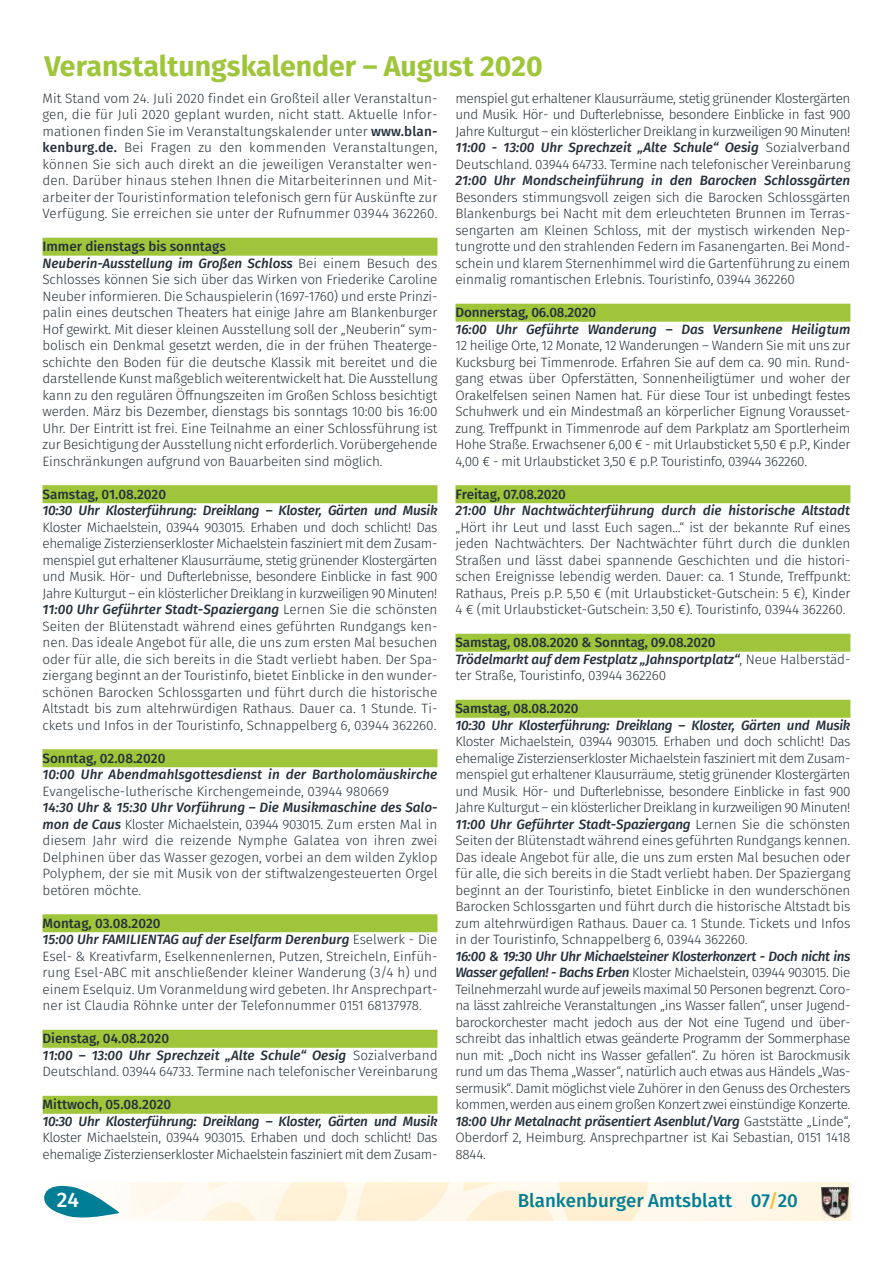
<style>
.page{position:relative;width:893px;height:1263px;background:#fff}
.page>*{position:absolute;margin:0;border:0;box-sizing:border-box;transform-origin:0 0}
.t1{font:700 28.5px "Fira Sans";color:#9fc63b}
.t2{font:500 21px "Fira Sans";color:#fff}
.t3{font:500 18.75px "Fira Sans";color:#007e96}
.t4{font:300 13.5px/16.5px "Fira Sans";letter-spacing:-.01em;color:#25303b;text-align:justify}
.t5{font:italic 500 13.5px "Fira Sans";letter-spacing:-.005em;color:#25303b}
.t6{font:300 13.5px/16.5px "Fira Sans";letter-spacing:-.03em;color:#25303b}
.t7{font:500 13.5px "Fira Sans";letter-spacing:-.01em;color:#25303b}
.s1{font-weight:500}
.s2{font-weight:500;font-style:italic}
.s3{color:#fcbf2c}
</style>
<div class="page">
<img style="left:129px;top:1182px;width:721px;height:38px">
<svg style="left:44px;top:1185px;width:76px;height:33px"></svg>
<img style="left:821px;top:1187px;width:27px;height:30px">
<div style="left:43px;top:238px;width:394px;height:18px;background:#9fc63b"></div>
<div style="left:43px;top:485px;width:394px;height:18px;background:#9fc63b"></div>
<div style="left:43px;top:749px;width:394px;height:18px;background:#9fc63b"></div>
<div style="left:43px;top:914px;width:394px;height:18px;background:#9fc63b"></div>
<div style="left:43px;top:1030px;width:394px;height:18px;background:#9fc63b"></div>
<div style="left:43px;top:1096px;width:394px;height:18px;background:#9fc63b"></div>
<div style="left:455px;top:304px;width:395px;height:18px;background:#9fc63b"></div>
<div style="left:455px;top:485px;width:395px;height:18px;background:#9fc63b"></div>
<div style="left:455px;top:634px;width:395px;height:18px;background:#9fc63b"></div>
<div style="left:455px;top:700px;width:395px;height:18px;background:#9fc63b"></div>
<h1 class="t1" style="left:45px;top:46px;width:500px">Veranstaltungskalender – August 2020</h1>
<p class="t4" style="left:43px;top:91px;width:397px">Mit Stand vom 24. Juli 2020 findet ein Großteil aller Veranstaltun&shy;gen, die für Juli 2020 geplant wurden, nicht statt. Aktuelle Infor&shy;mationen finden Sie im Veranstaltungskalender unter <span class="s1">www.blan&shy;kenburg.de.</span> Bei Fragen zu den kommenden Veranstaltungen, können Sie sich auch direkt an die jeweiligen Veranstalter wen&shy;den. Darüber hinaus stehen Ihnen die Mitarbeiterinnen und Mit&shy;arbeiter der Touristinformation telefonisch gern für Auskünfte zur Verfügung. Sie erreichen sie unter der Rufnummer 03944 362260.</p>
<p class="t4" style="left:43px;top:239px;width:397px;text-align:left"><span class="s1">Immer dienstags bis sonntags<br></span><span class="s2">Neuberin-Ausstellung im Großen Schloss</span> Bei einem Besuch des Schlosses kö nnen Sie sich ü ber das Wirken von Friederike Caroline Neuber informieren. Die Schauspielerin (1697-1760) und erste Prinzi&shy;palin eines deutschen Theaters hat einige Jahre am Blankenburger Hof gewirkt. Mit dieser kleinen Ausstellung soll der „Neuberin“ sym&shy;bolisch ein Denkmal gesetzt werden, die in der frü hen Theaterge&shy;schichte den Boden fü r die deutsche Klassik mit bereitet und die darstellende Kunst maßgeblich weiterentwickelt hat. Die Ausstellung kann zu den regulären Öffnungszeiten im Großen Schloss besichtigt werden. März bis Dezember, dienstags bis sonntags 10:00 bis 16:00<br>Uhr. Der Eintritt ist frei. Eine Teilnahme an einer Schlossführung ist zur Besichtigung der Ausstellung nicht erforderlich. Vorübergehende Einschränkungen aufgrund von Bauarbeiten sind möglich.</p>
<p class="t7" style="left:43px;top:484px;width:125px">Samstag, 01.08.2020</p>
<p class="t5" style="left:43px;top:501px;width:396px">10:30 Uhr Klosterführung: Dreiklang – Kloster, Gärten und Musik</p>
<p class="t4" style="left:43px;top:520px;width:396px">Kloster Michaelstein, 03944 903015. Erhaben und doch schlicht! Das ehemalige Zisterzienserkloster Michaelstein fasziniert mit dem Zusam&shy;menspiel gut erhaltener Klausurräume, stetig grünender Klostergärten und Musik. Hör- und Dufterlebnisse, besondere Einblicke in fast 900<br>Jahre Kulturgut – ein klösterlicher Dreiklang in kurzweiligen 90 Minuten!<br><span class="s2">11:00 Uhr Geführter Stadt-Spaziergang</span> Lernen Sie die schönsten Seiten der Blütenstadt während eines geführten Rundgangs ken&shy;nen. Das ideale Angebot für alle, die uns zum ersten Mal besuchen oder für alle, die sich bereits in die Stadt verliebt haben. Der Spa&shy;ziergang beginnt an der Touristinfo, bietet Einblicke in den wunder&shy;schönen Barocken Schlossgarten und führt durch die historische Altstadt bis zum altehrwürdigen Rathaus. Dauer ca. 1 Stunde. Ti&shy;ckets und Infos in der Touristinfo, Schnappelberg 6, 03944 362260.</p>
<p class="t7" style="left:43px;top:748px;width:124px">Sonntag, 02.08.2020</p>
<p class="t5" style="left:43px;top:765px;width:396px">10:00 Uhr Abendmahlsgottesdienst in der Bartholomäuskirche</p>
<p class="t4" style="left:43px;top:784px;width:348px">Evangelische-lutherische Kirchengemeinde, 03944 980669</p>
<p class="t4" style="left:43px;top:800px;width:396px"><span class="s2">14:30 Uhr &amp; 15:30 Uhr Vorführung – Die Musikmaschine des Salo&shy;mon de Caus</span> Kloster Michaelstein, 03944 903015. Zum ersten Mal in diesem Jahr wird die reizende Nymphe Galatea von ihren zwei Delphinen über das Wasser gezogen, vorbei an dem wilden Zyklop Polyphem, der sie mit Musik von der stiftwalzengesteuerten Orgel betören möchte.</p>
<p class="t4" style="left:43px;top:916px;width:396px;text-align:left"><span class="s1">Montag, 03.08.2020<br></span><span class="s2">15:00 Uhr FAMILIENTAG auf der Eselfarm Derenburg</span> Eselwerk - Die Esel- &amp; Kreativfarm, Eselkennenlernen, Putzen, Streicheln, Einfüh&shy;rung Esel-ABC mit anschließender kleiner Wanderung (3/4 h) und einem Eselquiz. Um Voranmeldung wird gebeten. Ihr Ansprechpart&shy;ner ist Claudia Röhnke unter der Telefonnummer 0151 68137978.</p>
<p class="t4" style="left:43px;top:1031px;width:397px;text-align:left"><span class="s1">Dienstag, 04.08.2020<br></span><span class="s2">11:00 – 13:00 Uhr Sprechzeit „Alte Schule“ Oesig</span> Sozialverband<br>Deutschland. 03944 64733. Termine nach telefonischer Vereinbarung</p>
<p class="t7" style="left:43px;top:1095px;width:130px">Mittwoch, 05.08.2020</p>
<p class="t5" style="left:43px;top:1111px;width:396px">10:30 Uhr Klosterführung: Dreiklang – Kloster, Gärten und Musik</p>
<p class="t6" style="left:43px;top:1130px;width:396px">Kloster Michaelstein, 03944 903015. Erhaben und doch schlicht! Das ehemalige Zisterzienserkloster Michaelstein fasziniert mit dem Zusam-</p>
<p class="t4" style="left:455px;top:91px;width:396px">menspiel gut erhaltener Klausurräume, stetig grünender Klostergärten und Musik. Hör- und Dufterlebnisse, besondere Einblicke in fast 900<br>Jahre Kulturgut – ein klösterlicher Dreiklang in kurzweiligen 90 Minuten!<br><span class="s2">11:00 - 13:00 Uhr Sprechzeit „Alte Schule“ Oesig</span> Sozialverband Deutschland. 03944 64733. Termine nach telefonischer Vereinbarung</p>
<p class="t5" style="left:455px;top:171px;width:396px">21:00 Uhr Mondscheinführung in den Barocken Schlossgärten</p>
<p class="t4" style="left:455px;top:190px;width:396px">Besonders stimmungsvoll zeigen sich die Barocken Schlossgärten Blankenburgs bei Nacht mit dem erleuchteten Brunnen im Terras&shy;sengarten am Kleinen Schloss, mit der mystisch wirkenden Nep&shy;tungrotte und den strahlenden Federn im Fasanengarten. Bei Mond&shy;schein und klarem Sternenhimmel wird die Gartenführung zu einem einmalig romantischen Erlebnis. Touristinfo, 03944 362260</p>
<p class="t7" style="left:455px;top:303px;width:142px">Donnerstag, 06.08.2020</p>
<p class="t5" style="left:455px;top:319px;width:396px">16:00 Uhr Geführte Wanderung – Das Versunkene Heiligtum</p>
<p class="t4" style="left:455px;top:338px;width:397px">12 heilige Orte, 12 Monate, 12 Wanderungen – Wandern Sie mit uns zur Kucksburg bei Timmenrode. Erfahren Sie auf dem ca. 90 min. Rund&shy;gang etwas über Opferstätten, Sonnenheiligtümer und woher der Orakelfelsen seinen Namen hat. Für diese Tour ist unbedingt festes Schuhwerk und ein Mindestmaß an körperlicher Eignung Vorausset&shy;zung. Treffpunkt in Timmenrode auf dem Parkplatz am Sportlerheim Hohe Straße. Erwachsener 6,00 € - mit Urlaubsticket 5,50 € p.P., Kinder 4,00 € - mit Urlaubsticket 3,50 € p.P. Touristinfo, 03944 362260.</p>
<p class="t7" style="left:455px;top:484px;width:112px">Freitag, 07.08.2020</p>
<p class="t5" style="left:455px;top:501px;width:396px">21:00 Uhr Nachtwächterführung durch die historische Altstadt</p>
<p class="t4" style="left:455px;top:520px;width:396px">„Hört ihr Leut und lasst Euch sagen...“ ist der bekannte Ruf eines jeden Nachtwächters. Der Nachtwächter führt durch die dunklen Straßen und lässt dabei spannende Geschichten und die histori&shy;schen Ereignisse lebendig werden. Dauer: ca. 1 Stunde, Treffpunkt:<br>Rathaus, Preis p.P. 5,50 € (mit Urlaubsticket-Gutschein: 5 €), Kinder 4 € (mit Urlaubsticket-Gutschein: 3,50 €). Touristinfo, 03944 362260.</p>
<p class="t4" style="left:455px;top:635px;width:396px;text-align:left"><span class="s1">Samstag, 08.08.2020 &amp; Sonntag, 09.08.2020<br></span><span class="s2">Trödelmarkt auf dem Festplatz „Jahnsportplatz“</span>, Neue Halberstäd&shy;ter Straße, Touristinfo, 03944 362260</p>
<p class="t7" style="left:455px;top:699px;width:124px">Samstag, 08.08.2020</p>
<p class="t5" style="left:455px;top:715px;width:396px">10:30 Uhr Klosterführung: Dreiklang – Kloster, Gärten und Musik</p>
<p class="t4" style="left:455px;top:734px;width:396px">Kloster Michaelstein, 03944 903015. Erhaben und doch schlicht! Das ehemalige Zisterzienserkloster Michaelstein fasziniert mit dem Zusam&shy;menspiel gut erhaltener Klausurräume, stetig grünender Klostergärten und Musik. Hör- und Dufterlebnisse, besondere Einblicke in fast 900<br>Jahre Kulturgut – ein klösterlicher Dreiklang in kurzweiligen 90 Minuten!<br><span class="s2">11:00 Uhr Geführter Stadt-Spaziergang</span> Lernen Sie die schönsten Seiten der Blütenstadt während eines geführten Rundgangs kennen.<br>Das ideale Angebot für alle, die uns zum ersten Mal besuchen oder für alle, die sich bereits in die Stadt verliebt haben. Der Spaziergang beginnt an der Touristinfo, bietet Einblicke in den wunderschönen Barocken Schlossgarten und führt durch die historische Altstadt bis zum altehrwürdigen Rathaus. Dauer ca. 1 Stunde. Tickets und Infos in der Touristinfo, Schnappelberg 6, 03944 362260.</p>
<p class="t4" style="left:455px;top:949px;width:396px"><span class="s2">16:00 &amp; 19:30 Uhr Uhr Michaelsteiner Klosterkonzert - Doch nicht ins Wasser gefallen! - Bachs Erben</span> Kloster Michaelstein, 03944 903015. Die Teilnehmerzahl wurde auf jeweils maximal 50 Personen begrenzt. Coro&shy;na lässt zahlreiche Veranstaltungen „ins Wasser fallen“, unser Jugend&shy;barockorchester macht jedoch aus der Not eine Tugend und über&shy;schreibt das inhaltlich etwas geänderte Programm der Sommerphase nun mit: „Doch nicht ins Wasser gefallen“. Zu hören ist Barockmusik rund um das Thema „Wasser“, natürlich auch etwas aus Händels „Was&shy;sermusik“. Damit möglichst viele Zuhörer in den Genuss des Orchesters kommen, werden aus einem großen Konzert zwei einstündige Konzerte.<br><span class="s2">18:00 Uhr Metalnacht präsentiert Asenblut/Varg</span> Gaststätte „Linde“, Oberdorf 2, Heimburg. Ansprechpartner ist Kai Sebastian, 0151 1418<br>8844.</p>
<h2 class="t2" style="left:57px;top:1185px;width:24px">24</h2>
<h3 class="t3" style="left:518px;top:1187px;width:282px">Blankenburger Amtsblatt 07<span class="s3">/</span>20</h3>
</div>
